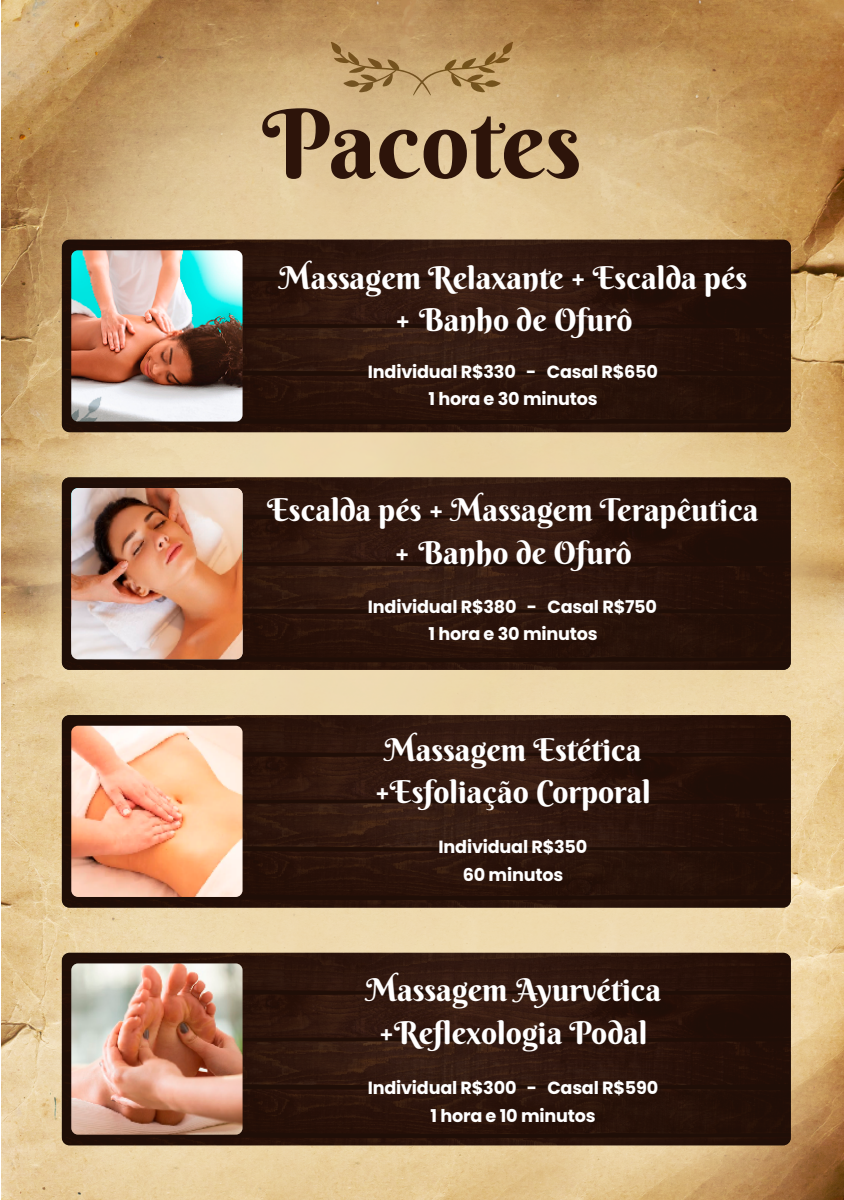
<style>
.page{position:relative;width:844px;height:1200px;background:#fff}
.page>*{position:absolute;margin:0;border:0;box-sizing:border-box;transform-origin:0 0}
.t1{font:95.75px "Berkshire Swash";color:#2d140a}
.t2{font:31.44px/42.5px "Berkshire Swash";color:#fff;text-align:center}
.t3{font:700 17.62px/27.5px "Poppins";letter-spacing:-.015em;color:#fff;text-align:center}
</style>
<div class="page">
<img style="left:1px;top:0;width:843px;height:1200px">
<div style="left:62px;top:240px;width:729px;height:192px;background:#2d140a"></div>
<img style="left:71px;top:250px;width:171px;height:172px">
<div style="left:62px;top:477px;width:729px;height:193px;background:#2d140a"></div>
<img style="left:71px;top:488px;width:171px;height:171px">
<div style="left:62px;top:715px;width:729px;height:193px;background:#2d140a"></div>
<img style="left:71px;top:726px;width:171px;height:171px">
<div style="left:62px;top:953px;width:729px;height:192px;background:#2d140a"></div>
<img style="left:71px;top:963px;width:171px;height:172px">
<svg style="left:331px;top:42px;width:182px;height:53px;background:#bb9863"></svg>
<h1 class="t1" style="left:262px;top:84px;width:321px">Pacotes</h1>
<p class="t2" style="left:279px;top:256px;width:470px">Massagem Relaxante + Escalda pés + Banho de Ofurô</p>
<p class="t3" style="left:368px;top:358px;width:292px">Individual R$330 - Casal R$650<br>1 hora e 30 minutos</p>
<p class="t2" style="left:267px;top:489px;width:493px">Escalda pés + Massagem Terapêutica + Banho de Ofurô</p>
<p class="t3" style="left:368px;top:593px;width:290px">Individual R$380 - Casal R$750<br>1 hora e 30 minutos</p>
<p class="t2" style="left:375px;top:728px;width:277px;text-align:left">Massagem Estética +Esfoliação Corporal</p>
<p class="t3" style="left:439px;top:833px;width:150px;line-height:28.1px">Individual R$350<br>60 minutos</p>
<p class="t2" style="left:366px;top:969px;width:297px">Massagem Ayurvética +Reflexologia Podal</p>
<p class="t3" style="left:368px;top:1074px;width:292px">Individual R$300 - Casal R$590<br>1 hora e 10 minutos</p>
</div>
